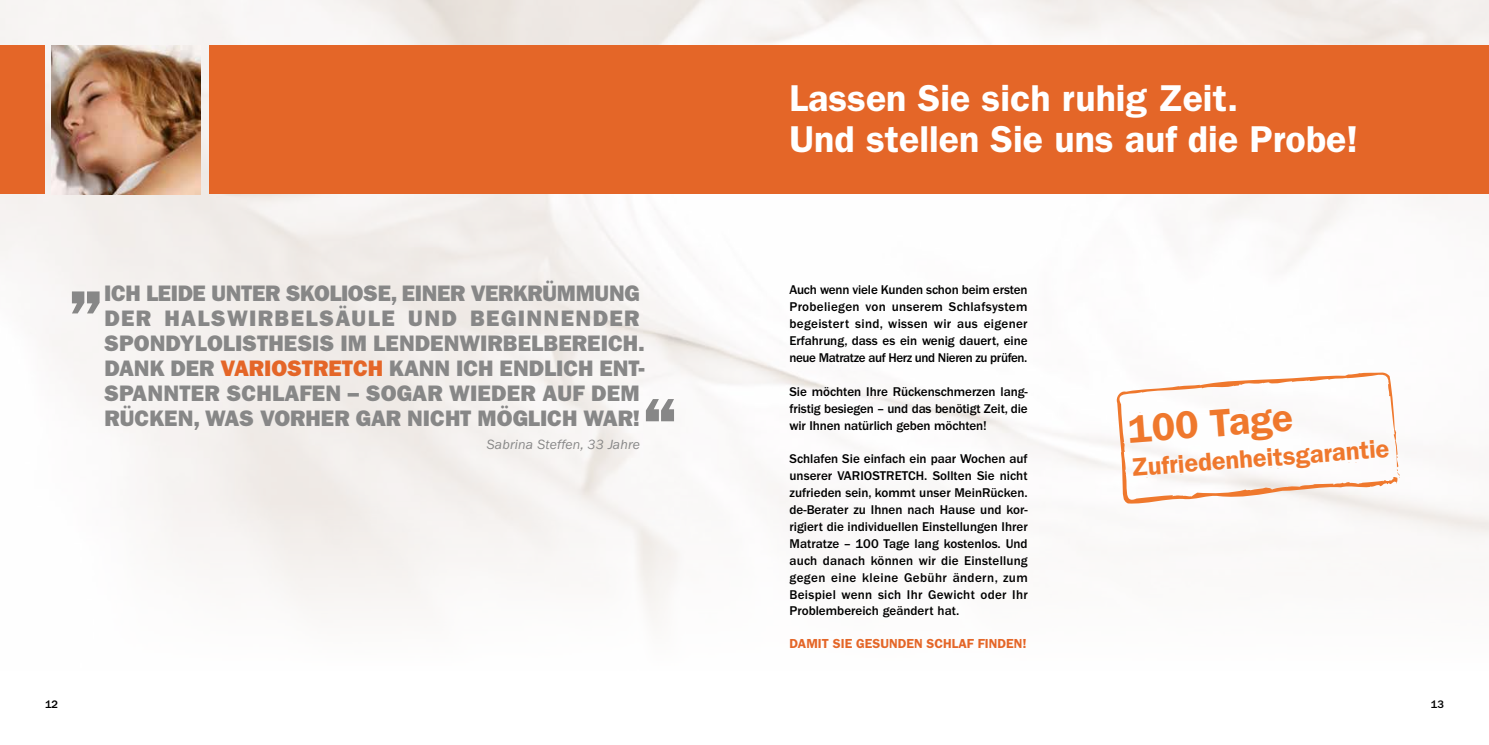
<style>
.page{position:relative;width:1489px;height:745px;background:#fff}
.page>*{position:absolute;margin:0;border:0;box-sizing:border-box;transform-origin:0 0}
.t1{font:75px "ITC Franklin Gothic Std Hvy";color:#878787}
.t2{font:600 39.12px "ITC Franklin Gothic Std";color:#ef782d}
.t3{font:600 37.5px/41.2px "ITC Franklin Gothic Std";color:#fff}
.t4{font:600 25.38px "ITC Franklin Gothic Std";color:#ef782d}
.t5{font:22.5px/25px "ITC Franklin Gothic Std Hvy";color:#878787}
.t6{font:italic 13.75px "ITC Franklin Gothic Std";letter-spacing:.01em;color:#878787}
.t7{font:500 13.12px/16.9px "ITC Franklin Gothic Std";letter-spacing:-.01em;color:#000;text-align:justify}
.t8{font:600 13.12px "ITC Franklin Gothic Std";color:#e46628}
.t9{font:500 11.25px "ITC Franklin Gothic Std";color:#000}
.s1{color:#e46628}
</style>
<div class="page">
<img style="left:0;top:0;width:1488px;height:619px">
<div style="left:0;top:45px;width:45px;height:149px;background:#e46628"></div>
<div style="left:209px;top:45px;width:1279px;height:149px;background:#e46628"></div>
<svg style="left:1116px;top:372px;width:284px;height:131px"></svg>
<img style="left:52px;top:45px;width:148px;height:149px">
<p class="t5" style="left:104px;top:281px;width:542px">ICH LEIDE UNTER SKOLIOSE, EINER VERKRÜMMUNG DER HALSWIRBELSÄULE UND BEGINNENDER SPONDYLOLISTHESIS IM LENDENWIRBELBEREICH.<br>DANK DER <span class="s1">VARIOSTRETCH</span> KANN ICH ENDLICH ENT-SPANNTER SCHLAFEN – SOGAR WIEDER AUF DEM RÜCKEN, WAS VORHER GAR NICHT MÖGLICH WAR!</p>
<p class="t6" style="left:487px;top:436px;width:154px">Sabrina Steffen, 33 Jahre</p>
<h1 class="t1" style="left:66px;top:233px;width:41px">„</h1>
<h1 class="t1" style="left:640px;top:380px;width:41px">“</h1>
<h3 class="t3" style="left:789px;top:77px;width:570px">Lassen Sie sich ruhig Zeit.<br>Und stellen Sie uns auf die Probe!</h3>
<p class="t7" style="left:789px;top:281px;width:240px">Auch wenn viele Kunden schon beim ersten Probeliegen von unserem Schlafsystem begeistert sind, wissen wir aus eigener Erfahrung, dass es ein wenig dauert, eine neue Matratze auf Herz und Nieren zu prüfen.</p>
<p class="t7" style="left:789px;top:383px;width:240px">Sie möchten Ihre Rückenschmerzen lang&shy;fristig besiegen – und das benötigt Zeit, die wir Ihnen natürlich geben möchten!</p>
<p class="t7" style="left:789px;top:450px;width:240px">Schlafen Sie einfach ein paar Wochen auf unserer VARIOSTRETCH. Sollten Sie nicht zufrieden sein, kommt unser MeinRücken. de-Berater zu Ihnen nach Hause und kor&shy;rigiert die individuellen Einstellungen Ihrer Matratze – 100 Tage lang kostenlos. Und auch danach können wir die Einstellung gegen eine kleine Gebühr ändern, zum Beispiel wenn sich Ihr Gewicht oder Ihr Problembereich geändert hat.</p>
<p class="t8" style="left:789px;top:635px;width:239px">DAMIT SIE GESUNDEN SCHLAF FINDEN!</p>
<h2 class="t2" style="left:1126px;top:405px;width:166px;rotate:-4deg">100 Tage</h2>
<h3 class="t4" style="left:1130px;top:451px;width:260px;rotate:-4deg">Zufriedenheitsgarantie</h3>
<p class="t9" style="left:45px;top:697px;width:15px">12</p>
<p class="t9" style="left:1430px;top:697px;width:15px">13</p>
</div>
